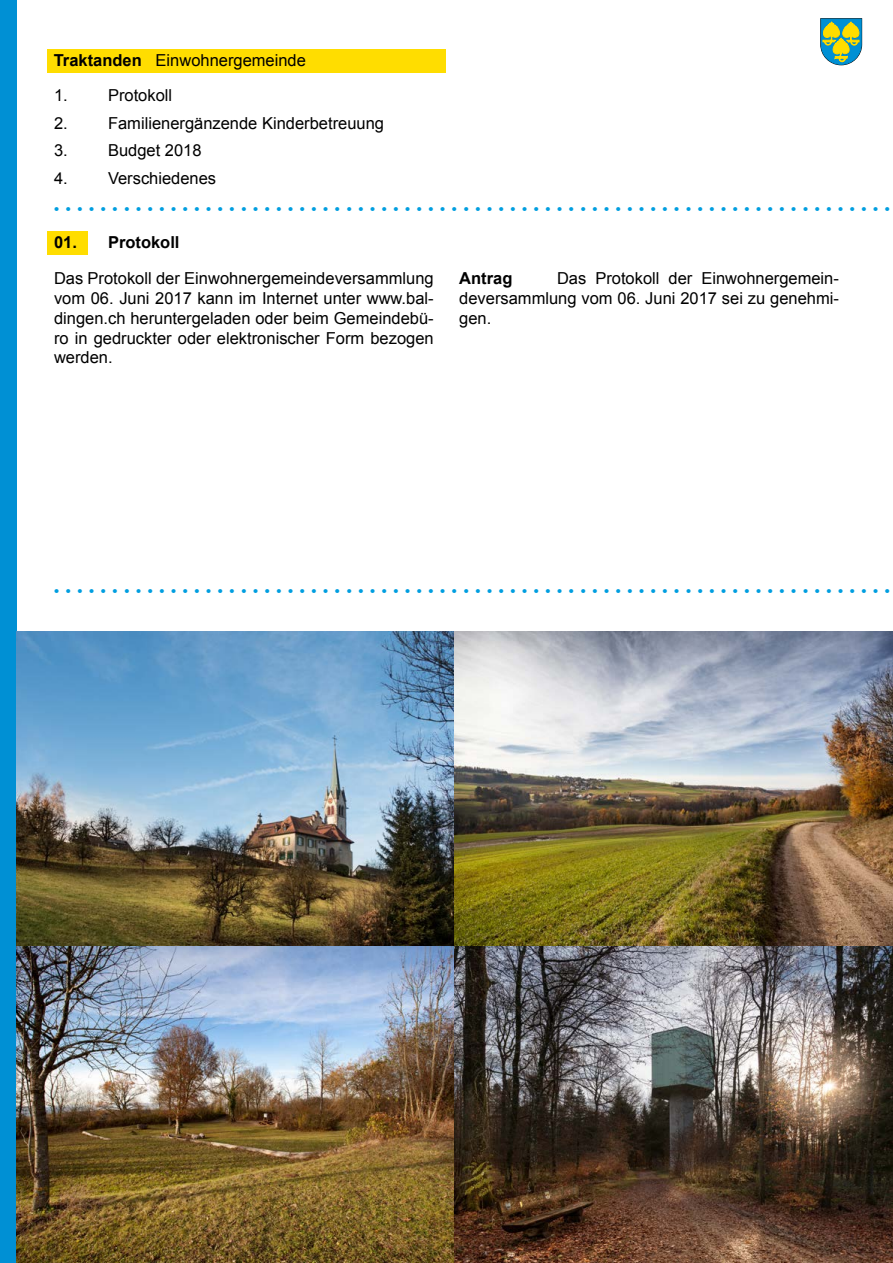
<style>
.page{position:relative;width:893px;height:1263px;background:#fff}
.page>*{position:absolute;margin:0;border:0;box-sizing:border-box;transform-origin:0 0}
.t1{font:36px "Times";color:#009ee0}
.t2{font:16.5px/19.8px "Arial";color:#000;text-align:justify}
.t3{font:700 16.5px "Arial";color:#000}
.s1{font-weight:700}
</style>
<div class="page">
<div style="left:48px;top:49px;width:398px;height:23px;background:#fd0"></div>
<div style="left:0;top:0;width:17px;height:1263px;background:#0090d4"></div>
<div style="left:48px;top:232px;width:40px;height:23px;background:#fd0"></div>
<svg style="left:820px;top:18px;width:42px;height:47px"></svg>
<img style="left:17px;top:631px;width:876px;height:632px">
<p class="t2" style="left:54px;top:51px;width:254px"><span class="s1">Traktanden</span> Einwohnergemeinde</p>
<p class="t2" style="left:54px;top:86px;width:15px">1.</p>
<p class="t2" style="left:108px;top:86px;width:66px">Protokoll</p>
<p class="t2" style="left:54px;top:113px;width:15px">2.</p>
<p class="t2" style="left:108px;top:113px;width:278px">Familienergänzende Kinderbetreuung</p>
<p class="t2" style="left:54px;top:141px;width:15px">3.</p>
<p class="t2" style="left:108px;top:141px;width:95px">Budget 2018</p>
<p class="t2" style="left:54px;top:168px;width:15px">4.</p>
<p class="t2" style="left:108px;top:168px;width:110px">Verschiedenes</p>
<h1 class="t1" style="left:51px;top:165px;width:841px">........................................................................</h1>
<p class="t3" style="left:54px;top:233px;width:127px">01. Protokoll</p>
<p class="t2" style="left:54px;top:269px;width:381px">Das Protokoll der Einwohnergemeindeversammlung vom 06. Juni 2017 kann im Internet unter www.bal&shy;dingen.ch heruntergeladen oder beim Gemeindebü&shy;ro in gedruckter oder elektronischer Form bezogen werden.</p>
<p class="t3" style="left:459px;top:269px;width:55px">Antrag</p>
<p class="t2" style="left:459px;top:269px;width:381px;text-indent:98px">Das Protokoll der Einwohnergemein&shy;deversammlung vom 06. Juni 2017 sei zu genehmi&shy;gen.</p>
<h1 class="t1" style="left:51px;top:547px;width:841px">........................................................................</h1>
</div>
